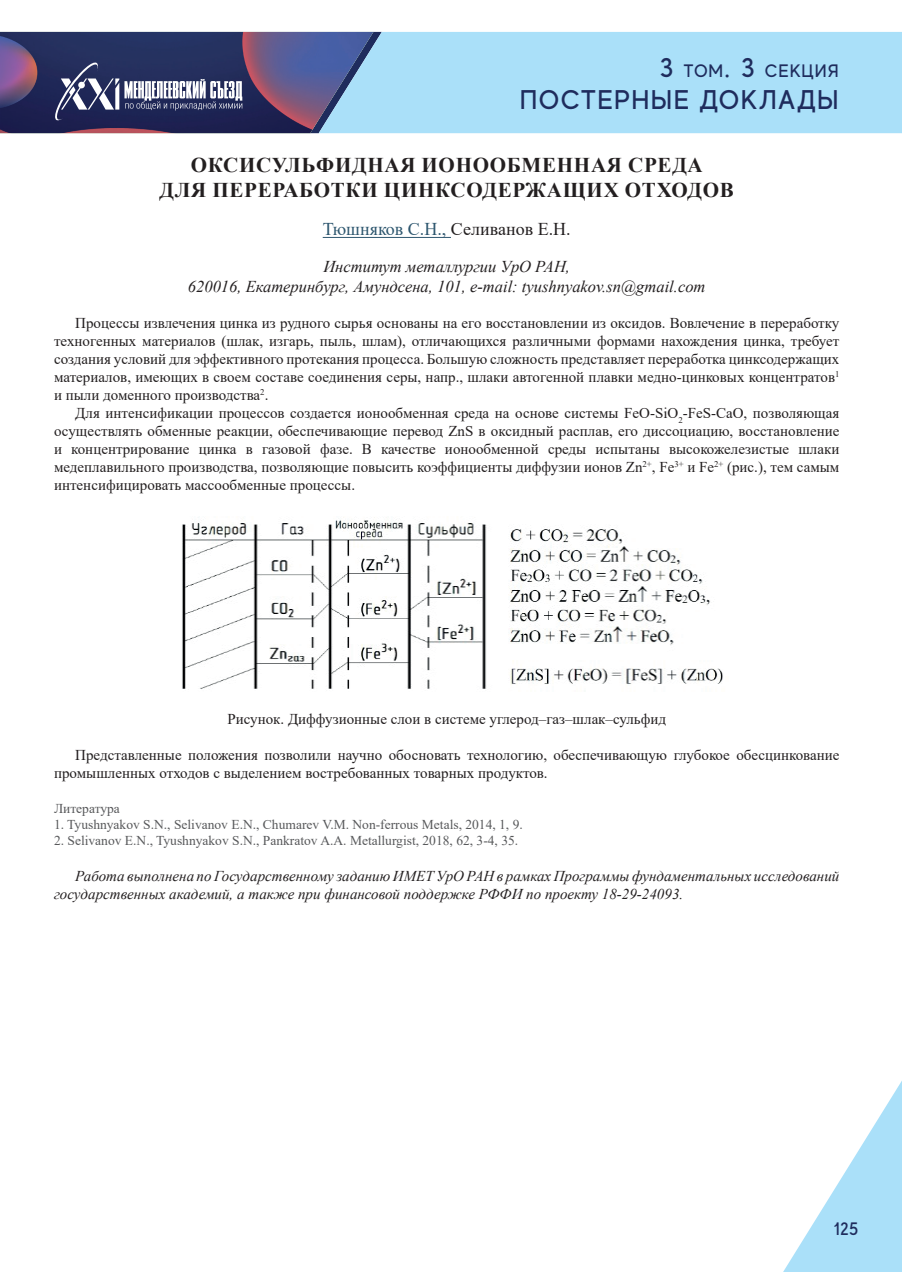
<style>
.page{position:relative;width:902px;height:1272px;background:#fff}
.page>*{position:absolute;margin:0;border:0;box-sizing:border-box;transform-origin:0 0}
.t1{font:500 27px "MADE Evolve Sans";letter-spacing:.05em;color:#1f2c5d}
.t2{font:700 21px/25.2px "Times New Roman";letter-spacing:.035em;color:#231f20;text-align:center}
.t3{font:18px "Times New Roman";color:#2e576f}
.t4{font:500 18px "MADE Evolve Sans";letter-spacing:.05em;color:#1f2c5d}
.t5{font:italic 16.5px/19.8px "Times New Roman";color:#231f20;text-align:center}
.t6{font:15px/18px "Times New Roman";color:#231f20;text-align:justify}
.t7{font:italic 15px/18px "Times New Roman";color:#231f20}
.t8{font:13.5px "Times New Roman";color:#57585a}
.s1{font-size:27px}
.s2{color:#231f20}
</style>
<div class="page">
<div style="left:382px;top:32px;width:519px;height:101px;background:#aae0f9"></div>
<svg style="left:784px;top:1082px;width:117px;height:189px"></svg>
<svg style="left:0;top:32px;width:382px;height:101px;background:#50537e"></svg>
<hr style="left:323px;top:237px;width:128px;height:1px;background:#2e576f">
<img style="left:182px;top:517px;width:541px;height:172px">
<p class="t4" style="left:659px;top:59px;width:181px"><span class="s1">3</span> ТОМ<span class="s1">. 3</span> СЕКЦИЯ</p>
<h1 class="t1" style="left:520px;top:83px;width:320px">ПОСТЕРНЫЕ ДОКЛАДЫ</h1>
<h2 class="t2" style="left:159px;top:151px;width:575px">ОКСИСУЛЬФИДНАЯ ИОНООБМЕННАЯ СРЕДА<br>ДЛЯ ПЕРЕРАБОТКИ ЦИНКСОДЕРЖАЩИХ ОТХОДОВ</h2>
<p class="t3" style="left:323px;top:217px;width:249px">Тюшняков С.Н., <span class="s2">Селиванов Е.Н.</span></p>
<p class="t5" style="left:188px;top:256px;width:519px">Институт металлургии УрО РАН,<br>620016, Екатеринбург, Амундсена, 101, e-mail: tyushnyakov.sn@gmail.com</p>
<p class="t6" style="left:54px;top:313px;width:786px;text-indent:21px">Процессы извлечения цинка из рудного сырья основаны на его восстановлении из оксидов. Вовлечение в переработку техногенных материалов (шлак, изгарь, пыль, шлам), отличающихся различными формами нахождения цинка, требует создания условий для эффективного протекания процесса. Большую сложность представляет переработка цинксодержащих материалов, имеющих в своем составе соединения серы, напр., шлаки автогенной плавки медно-цинковых концентратов<sup>1 </sup>и пыли доменного производства<sup>2</sup>.</p>
<p class="t6" style="left:54px;top:403px;width:786px;text-indent:21px">Для интенсификации процессов создается ионообменная среда на основе системы FeO-SiO<sub>2</sub>-FeS-CaO, позволяющая осуществлять обменные реакции, обеспечивающие перевод ZnS в оксидный расплав, его диссоциацию, восстановление и концентрирование цинка в газовой фазе. В качестве ионообменной среды испытаны высокожелезистые шлаки медеплавильного производства, позволяющие повысить коэффициенты диффузии ионов Zn<sup>2+</sup>, Fe<sup>3+</sup> и Fe<sup>2+</sup> (рис.), тем самым интенсифицировать массообменные процессы.</p>
<p class="t6" style="left:227px;top:709px;width:440px">Рисунок. Диффузионные слои в системе углерод–газ–шлак–сульфид</p>
<p class="t6" style="left:54px;top:745px;width:786px;text-indent:21px">Представленные положения позволили научно обосновать технологию, обеспечивающую глубокое обесцинкование промышленных отходов с выделением востребованных товарных продуктов.</p>
<p class="t8" style="left:54px;top:798px;width:67px">Литература</p>
<p class="t8" style="left:54px;top:814px;width:470px">1. Tyushnyakov S.N., Selivanov E.N., Chumarev V.M. Non-ferrous Metals, 2014, 1, 9.</p>
<p class="t8" style="left:54px;top:831px;width:465px">2. Selivanov E.N., Tyushnyakov S.N., Pankratov A.A. Metallurgist, 2018, 62, 3-4, 35.</p>
<p class="t7" style="left:54px;top:866px;width:786px;text-indent:21px">Работа выполнена по Государственному заданию ИМЕТ УрО РАН в рамках Программы фундаментальных исследований государственных академий, а также при финансовой поддержке РФФИ по проекту 18-29-24093.</p>
<p class="t4" style="left:833px;top:1217px;width:26px">125</p>
</div>
